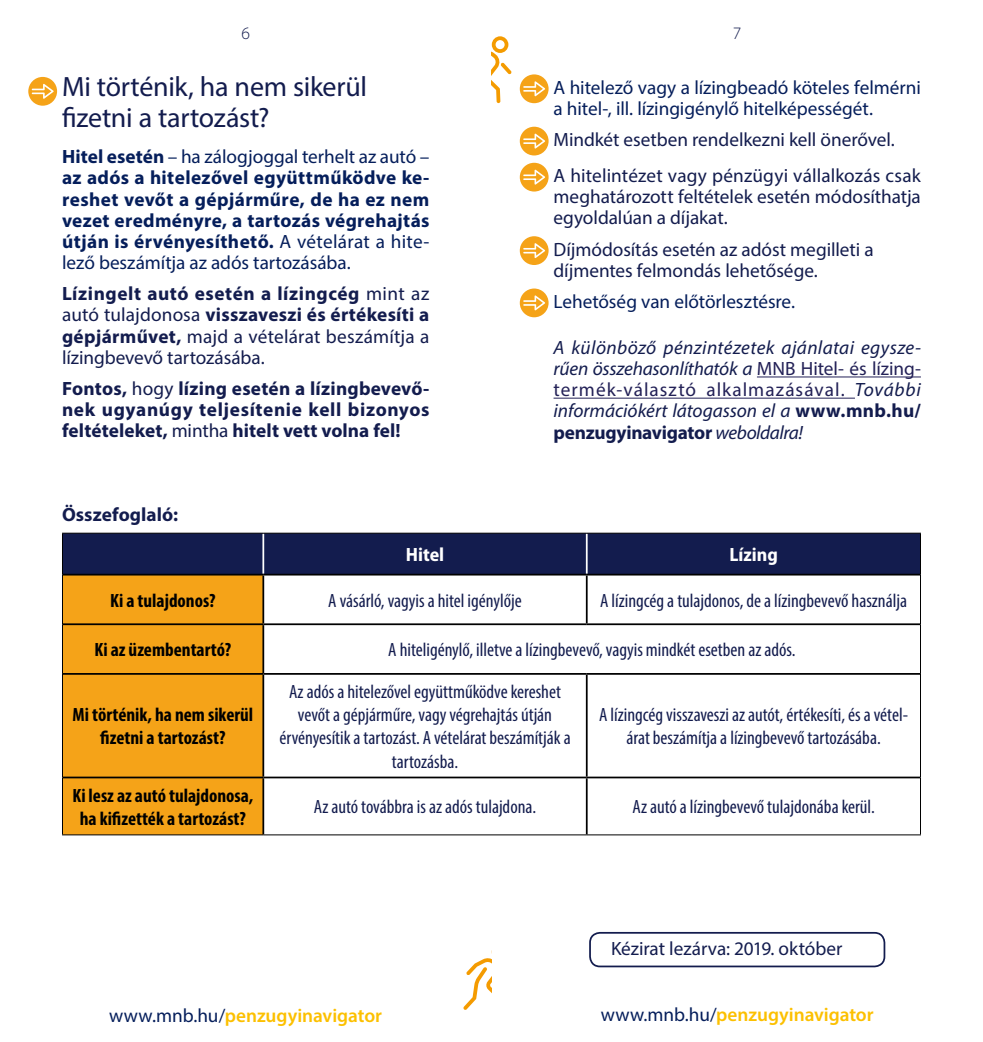
<style>
.page{position:relative;width:983px;height:1042px;background:#fff}
.page>*{position:absolute;margin:0;border:0;box-sizing:border-box;transform-origin:0 0}
.t1{font:28px/30.8px "Myriad Pro";letter-spacing:-.01em;color:#131c4e}
.t2{font:condensed 19.25px/23.1px "Myriad Pro";color:#131c4e;text-align:center}
.P1{font:19.25px/21.2px "Myriad Pro";color:#131c4e;text-align:justify}
.P1-2{font:700 19.25px/21.2px "Myriad Pro";letter-spacing:.02em;color:#051e5b;text-align:justify}
.P1-3{font:italic 19.25px/21.2px "Myriad Pro";letter-spacing:-.005em;color:#131c4e;text-align:justify}
.P1-4{font:700 19.25px/21.2px "Myriad Pro";letter-spacing:.005em;color:#131c4e;text-align:justify}
.t3{font:700 condensed 19.25px/23.1px "Myriad Pro";color:#000;text-align:center}
.P1-5{font:19.25px/21.2px "Myriad Pro";letter-spacing:-.005em;color:#051e5b}
.t4{font:600 19.25px "Myriad Pro";letter-spacing:-.005em;color:#fcc000}
.t5{font:700 semi-condensed 19.25px "Myriad Pro";color:#fff}
.t6{font:300 17.5px "Myriad Pro";color:#131c4e}
.s1{font-weight:400}
.s2{font-weight:700}
.s3{font-style:normal;color:#232157}
.s4{font-weight:700;font-style:normal}
.s5{font-weight:400;color:#051e5b}
</style>
<div class="page">
<svg style="left:491px;top:36px;width:20px;height:67px"></svg>
<svg style="left:463px;top:958px;width:28px;height:52px"></svg>
<div style="left:28px;top:77px;width:29px;height:29px;background:#f5a318;border-radius:50%"></div>
<svg style="left:32px;top:84px;width:22px;height:15px"></svg>
<hr style="left:756px;top:376px;width:164px;height:1px;background:#232157">
<hr style="left:553px;top:398px;width:301px;height:1px;background:#232157">
<div style="left:519px;top:74px;width:29px;height:29px;background:#f5a318;border-radius:50%"></div>
<svg style="left:523px;top:81px;width:22px;height:15px"></svg>
<div style="left:519px;top:127px;width:29px;height:28px;background:#f5a318;border-radius:50%"></div>
<svg style="left:523px;top:134px;width:22px;height:15px"></svg>
<div style="left:519px;top:163px;width:29px;height:29px;background:#f5a318;border-radius:50%"></div>
<svg style="left:523px;top:170px;width:22px;height:15px"></svg>
<div style="left:519px;top:236px;width:29px;height:29px;background:#f5a318;border-radius:50%"></div>
<svg style="left:523px;top:243px;width:22px;height:15px"></svg>
<div style="left:519px;top:288px;width:29px;height:29px;background:#f5a318;border-radius:50%"></div>
<svg style="left:523px;top:295px;width:22px;height:15px"></svg>
<div style="left:589px;top:932px;width:296px;height:35px;border:2px solid #131c4e;border-radius:10px"></div>
<div style="left:63px;top:534px;width:856px;height:40px;background:#131c4e"></div>
<div style="left:63px;top:575px;width:199px;height:259px;background:#f5a318"></div>
<hr style="left:585px;top:575px;width:2px;height:48px;background:#000">
<hr style="left:63px;top:623px;width:200px;height:2px;background:#000">
<hr style="left:263px;top:623px;width:323px;height:2px;background:#000">
<hr style="left:586px;top:623px;width:333px;height:2px;background:#000">
<hr style="left:63px;top:673px;width:200px;height:2px;background:#000">
<hr style="left:263px;top:673px;width:323px;height:2px;background:#000">
<hr style="left:586px;top:673px;width:333px;height:2px;background:#000">
<hr style="left:585px;top:675px;width:2px;height:101px;background:#000">
<hr style="left:63px;top:776px;width:200px;height:2px;background:#000">
<hr style="left:263px;top:776px;width:323px;height:2px;background:#000">
<hr style="left:586px;top:776px;width:333px;height:2px;background:#000">
<hr style="left:585px;top:778px;width:2px;height:56px;background:#000">
<hr style="left:262px;top:533px;width:2px;height:41px;background:#fff">
<hr style="left:585px;top:533px;width:2px;height:41px;background:#fff">
<hr style="left:63px;top:574px;width:200px;height:1px;background:#000">
<hr style="left:263px;top:574px;width:323px;height:1px;background:#000">
<hr style="left:586px;top:574px;width:333px;height:1px;background:#000">
<hr style="left:262px;top:575px;width:2px;height:48px;background:#000">
<hr style="left:262px;top:625px;width:2px;height:48px;background:#000">
<hr style="left:262px;top:675px;width:2px;height:101px;background:#000">
<hr style="left:262px;top:778px;width:2px;height:56px;background:#000">
<hr style="left:62px;top:533px;width:201px;height:1px;background:#000">
<hr style="left:62px;top:533px;width:1px;height:42px;background:#000">
<hr style="left:263px;top:533px;width:323px;height:1px;background:#000">
<hr style="left:586px;top:533px;width:334px;height:1px;background:#000">
<hr style="left:919px;top:533px;width:1px;height:42px;background:#000">
<hr style="left:62px;top:575px;width:1px;height:49px;background:#000">
<hr style="left:919px;top:575px;width:1px;height:49px;background:#000">
<hr style="left:62px;top:624px;width:1px;height:50px;background:#000">
<hr style="left:919px;top:624px;width:1px;height:50px;background:#000">
<hr style="left:62px;top:674px;width:1px;height:103px;background:#000">
<hr style="left:919px;top:674px;width:1px;height:103px;background:#000">
<hr style="left:62px;top:777px;width:1px;height:57px;background:#000">
<hr style="left:919px;top:777px;width:1px;height:57px;background:#000">
<hr style="left:62px;top:834px;width:201px;height:1px;background:#000">
<hr style="left:263px;top:834px;width:323px;height:1px;background:#000">
<hr style="left:586px;top:834px;width:334px;height:1px;background:#000">
<p class="t6" style="left:241px;top:23px;width:10px">6</p>
<p class="t6" style="left:732px;top:23px;width:10px">7</p>
<h2 class="t1" style="left:62px;top:71px;width:306px">Mi történik, ha nem sikerül fizetni a tartozást?</h2>
<p class="P1-2" style="left:62px;top:145px;width:369px">Hitel esetén <span class="s1">– ha zálogjoggal terhelt az autó – </span>az adós a hitelezővel együttműködve ke&shy;reshet vevőt a gépjárműre, de ha ez nem vezet eredményre, a tartozás végrehajtás útján is érvényesíthető. <span class="s1">A vételárat a hite&shy;lező beszámítja az adós tartozásába.</span></p>
<p class="P1" style="left:62px;top:283px;width:369px"><span class="s2">Lízingelt autó esetén a lízingcég</span> mint az autó tulajdonosa <span class="s2">visszaveszi és értékesíti a gépjárművet,</span> majd a vételárat beszámítja a lízingbevevő tartozásába.</p>
<p class="P1-4" style="left:62px;top:377px;width:369px">Fontos, <span class="s1">hogy</span> lízing esetén a lízingbevevő&shy;nek ugyanúgy teljesítenie kell bizonyos feltételeket, <span class="s1">mintha</span> hitelt vett volna fel!</p>
<p class="P1-4" style="left:62px;top:503px;width:118px">Összefoglaló:</p>
<p class="P1-5" style="left:553px;top:76px;width:369px">A hitelező vagy a lízingbeadó köteles felmérni a hitel-, ill. lízingigénylő hitelképességét.</p>
<p class="P1" style="left:553px;top:129px;width:343px">Mindkét esetben rendelkezni kell önerővel.</p>
<p class="P1" style="left:553px;top:165px;width:369px">A hitelintézet vagy pénzügyi vállalkozás csak meghatározott feltételek esetén módosíthatja egyoldalúan a díjakat.</p>
<p class="P1" style="left:553px;top:238px;width:321px">Díjmódosítás esetén az adóst megilleti a díjmentes felmondás lehetősége.</p>
<p class="P1-5" style="left:553px;top:290px;width:243px">Lehetőség van előtörlesztésre.</p>
<p class="P1-3" style="left:553px;top:336px;width:369px">A különböző pénzintézetek ajánlatai egysze&shy;rűen összehasonlíthatók a <span class="s3">MNB Hitel- és lízing&shy;termék-választó alkalmazásával.</span> További információkért látogasson el a <span class="s4">www.mnb.hu/ penzugyinavigator</span> weboldalra!</p>
<p class="t5" style="left:406px;top:544px;width:40px">Hitel</p>
<p class="t5" style="left:729px;top:544px;width:50px">Lízing</p>
<p class="t3" style="left:110px;top:588px;width:107px">Ki a tulajdonos?</p>
<p class="t2" style="left:328px;top:588px;width:195px">A vásárló, vagyis a hitel igénylője</p>
<p class="t2" style="left:600px;top:588px;width:308px">A lízingcég a tulajdonos, de a lízingbevevő használja</p>
<p class="t3" style="left:94px;top:638px;width:138px">Ki az üzembentartó?</p>
<p class="t2" style="left:388px;top:638px;width:408px">A hiteligénylő, illetve a lízingbevevő, vagyis mindkét esetben az adós.</p>
<p class="t3" style="left:73px;top:703px;width:182px">Mi történik, ha nem sikerül fizetni a tartozást?</p>
<p class="t2" style="left:279px;top:680px;width:293px">Az adós a hitelezővel együttműködve kereshet vevőt a gépjárműre, vagy végrehajtás útján érvényesítik a tartozást. A vételárat beszámítják a tartozásba.</p>
<p class="t2" style="left:599px;top:703px;width:310px">A lízingcég visszaveszi az autót, értékesíti, és a vétel&shy;árat beszámítja a lízingbevevő tartozásába.</p>
<p class="t3" style="left:72px;top:783px;width:182px">Ki lesz az autó tulajdonosa, ha kifizették a tartozást?</p>
<p class="t2" style="left:314px;top:795px;width:224px">Az autó továbbra is az adós tulajdona.</p>
<p class="t2" style="left:632px;top:795px;width:244px">Az autó a lízingbevevő tulajdonába kerül.</p>
<p class="P1" style="left:611px;top:938px;width:233px">Kézirat lezárva: 2019. október</p>
<p class="t4" style="left:109px;top:1003px;width:274px"><span class="s5">www.mnb.hu/</span>penzugyinavigator</p>
<p class="t4" style="left:600px;top:1002px;width:274px"><span class="s5">www.mnb.hu/</span>penzugyinavigator</p>
</div>
